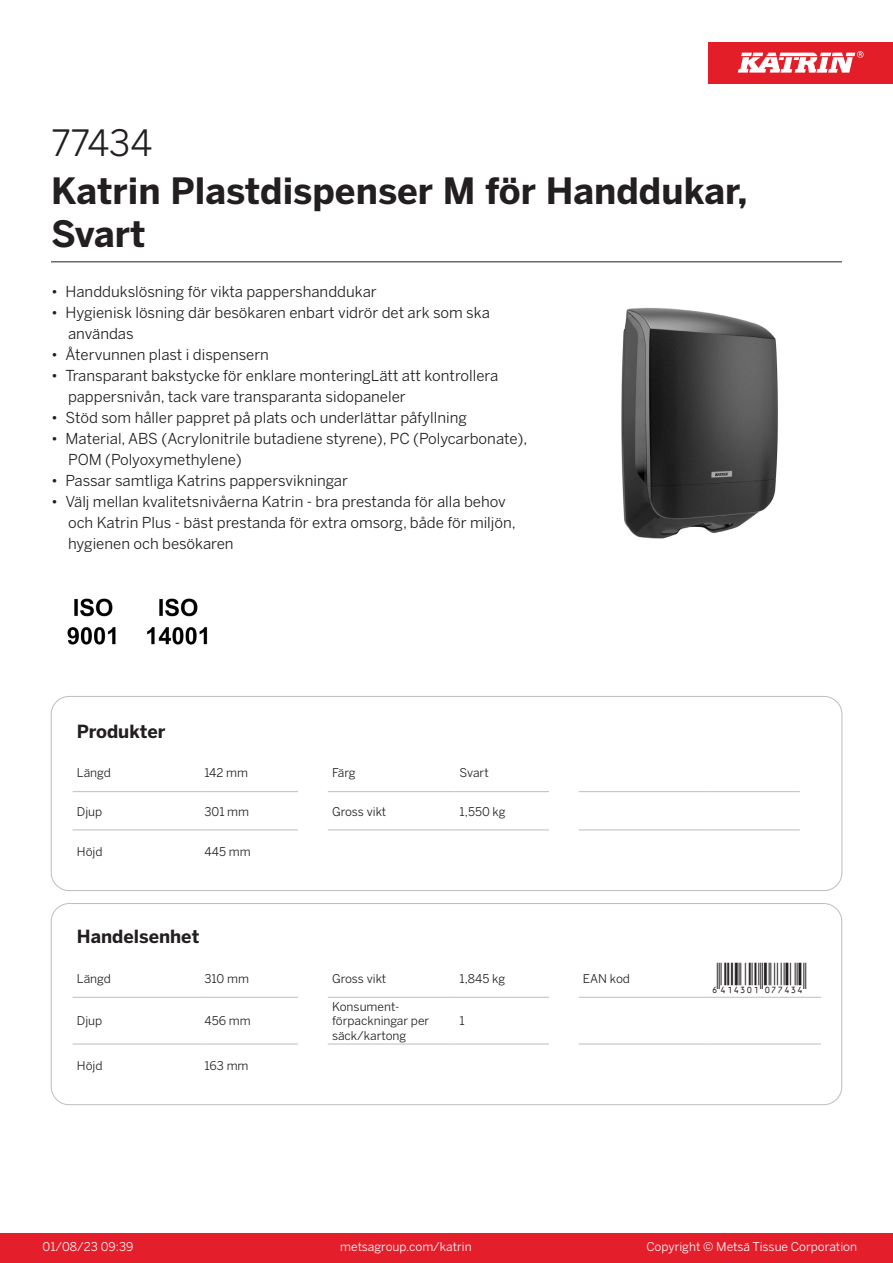
<style>
.page{position:relative;width:893px;height:1263px;background:#fff}
.page>*{position:absolute;margin:0;border:0;box-sizing:border-box;transform-origin:0 0}
.Product_Name{font:700 36px/43.2px "Benton Sans";color:#231f20}
.External_material_co{font:36px "Benton Sans";color:#231f20}
.T_EAN{font:30px "Viisas EAN Matala";color:#231f20}
.T_TableHeader{font:700 18px "Benton Sans";color:#231f20}
.MarketingBullets{font:15px/21px "Benton Sans";color:#231f20}
.T_TableBody{font:12px/14.4px "Benton Sans";color:#231f20}
.t1{font:12px "Benton Sans";color:#fff}
</style>
<div class="page">
<div style="left:0;top:1233px;width:893px;height:30px;background:#e41e2b"></div>
<div style="left:708px;top:43px;width:185px;height:41px;background:#e31e28"></div>
<svg style="left:738px;top:51px;width:126px;height:22px"></svg>
<hr style="left:73px;top:791px;width:127px;height:1px;background:#bcbdc0">
<hr style="left:200px;top:791px;width:98px;height:1px;background:#bcbdc0">
<hr style="left:328px;top:791px;width:127px;height:1px;background:#bcbdc0">
<hr style="left:455px;top:791px;width:94px;height:1px;background:#bcbdc0">
<hr style="left:579px;top:791px;width:127px;height:1px;background:#bcbdc0">
<hr style="left:706px;top:791px;width:94px;height:1px;background:#bcbdc0">
<hr style="left:73px;top:830px;width:127px;height:1px;background:#bcbdc0">
<hr style="left:200px;top:830px;width:98px;height:1px;background:#bcbdc0">
<hr style="left:328px;top:830px;width:127px;height:1px;background:#bcbdc0">
<hr style="left:455px;top:830px;width:94px;height:1px;background:#bcbdc0">
<hr style="left:579px;top:830px;width:127px;height:1px;background:#bcbdc0">
<hr style="left:706px;top:830px;width:94px;height:1px;background:#bcbdc0">
<div style="left:51px;top:696px;width:791px;height:195px;border:1px solid #bcbdc0;border-radius:18px"></div>
<hr style="left:73px;top:997px;width:127px;height:1px;background:#bcbdc0">
<hr style="left:200px;top:997px;width:98px;height:1px;background:#bcbdc0">
<hr style="left:328px;top:997px;width:127px;height:1px;background:#bcbdc0">
<hr style="left:455px;top:997px;width:94px;height:1px;background:#bcbdc0">
<hr style="left:579px;top:997px;width:127px;height:1px;background:#bcbdc0">
<hr style="left:706px;top:997px;width:115px;height:1px;background:#bcbdc0">
<hr style="left:73px;top:1044px;width:127px;height:1px;background:#bcbdc0">
<hr style="left:200px;top:1044px;width:98px;height:1px;background:#bcbdc0">
<hr style="left:328px;top:1044px;width:127px;height:1px;background:#bcbdc0">
<hr style="left:455px;top:1044px;width:94px;height:1px;background:#bcbdc0">
<hr style="left:579px;top:1044px;width:127px;height:1px;background:#bcbdc0">
<hr style="left:706px;top:1044px;width:115px;height:1px;background:#bcbdc0">
<div style="left:51px;top:903px;width:791px;height:202px;border:1px solid #bcbdc0;border-radius:18px"></div>
<img style="left:621px;top:307px;width:157px;height:232px">
<img style="left:67px;top:598px;width:49px;height:47px">
<img style="left:147px;top:598px;width:61px;height:47px">
<hr style="left:51px;top:261px;width:791px;height:1px;background:#231f20">
<p class="External_material_co" style="left:51px;top:121px;width:103px">77434</p>
<p class="Product_Name" style="left:51px;top:170px;width:698px">Katrin Plastdispenser M för Handdukar,<br>Svart</p>
<p class="MarketingBullets" style="left:51px;top:281px;width:327px">• Handdukslösning för vikta pappershanddukar</p>
<p class="MarketingBullets" style="left:68px;top:302px;width:423px;text-indent:-17px">• Hygienisk lösning där besökaren enbart vidrör det ark som ska användas</p>
<p class="MarketingBullets" style="left:51px;top:344px;width:219px">• Återvunnen plast i dispensern</p>
<p class="MarketingBullets" style="left:68px;top:365px;width:432px;text-indent:-17px">• Transparant bakstycke för enklare monteringLätt att kontrollera pappersnivån, tack vare transparanta sidopaneler</p>
<p class="MarketingBullets" style="left:51px;top:407px;width:417px">• Stöd som håller pappret på plats och underlättar påfyllning</p>
<p class="MarketingBullets" style="left:68px;top:428px;width:461px;text-indent:-17px">• Material, ABS (Acrylonitrile butadiene styrene), PC (Polycarbonate),<br>POM (Polyoxymethylene)</p>
<p class="MarketingBullets" style="left:51px;top:470px;width:298px">• Passar samtliga Katrins pappersvikningar</p>
<p class="MarketingBullets" style="left:68px;top:491px;width:449px;text-indent:-17px">• Välj mellan kvalitetsnivåerna Katrin - bra prestanda för alla behov och Katrin Plus - bäst prestanda för extra omsorg, både för miljön, hygienen och besökaren</p>
<p class="T_TableHeader" style="left:77px;top:720px;width:90px">Produkter</p>
<p class="T_TableBody" style="left:77px;top:766px;width:35px">Längd</p>
<p class="T_TableBody" style="left:204px;top:766px;width:45px">142 mm</p>
<p class="T_TableBody" style="left:332px;top:766px;width:25px">Färg</p>
<p class="T_TableBody" style="left:460px;top:766px;width:31px">Svart</p>
<p class="T_TableBody" style="left:77px;top:804px;width:27px">Djup</p>
<p class="T_TableBody" style="left:204px;top:804px;width:46px">301 mm</p>
<p class="T_TableBody" style="left:332px;top:804px;width:56px">Gross vikt</p>
<p class="T_TableBody" style="left:460px;top:804px;width:48px">1,550 kg</p>
<p class="T_TableBody" style="left:77px;top:844px;width:27px">Höjd</p>
<p class="T_TableBody" style="left:204px;top:844px;width:48px">445 mm</p>
<p class="T_TableHeader" style="left:77px;top:925px;width:124px">Handelsenhet</p>
<p class="T_TableBody" style="left:77px;top:971px;width:35px">Längd</p>
<p class="T_TableBody" style="left:204px;top:971px;width:46px">310 mm</p>
<p class="T_TableBody" style="left:332px;top:971px;width:56px">Gross vikt</p>
<p class="T_TableBody" style="left:460px;top:971px;width:47px">1,845 kg</p>
<p class="T_TableBody" style="left:583px;top:971px;width:49px">EAN kod</p>
<p class="T_EAN" style="left:710px;top:963px;width:97px">*6414301077434*</p>
<p class="T_TableBody" style="left:77px;top:1014px;width:27px">Djup</p>
<p class="T_TableBody" style="left:204px;top:1014px;width:48px">456 mm</p>
<p class="T_TableBody" style="left:332px;top:999px;width:99px">Konsument&shy;förpackningar per säck/kartong</p>
<p class="T_TableBody" style="left:460px;top:1014px;width:7px">1</p>
<p class="T_TableBody" style="left:77px;top:1058px;width:27px">Höjd</p>
<p class="T_TableBody" style="left:204px;top:1058px;width:46px">163 mm</p>
<p class="t1" style="left:43px;top:1239px;width:92px">01/08/23 09:39</p>
<p class="t1" style="left:340px;top:1239px;width:133px">metsagroup.com/katrin</p>
<p class="t1" style="left:646px;top:1239px;width:212px">Copyright © Metsä Tissue Corporation</p>
</div>
